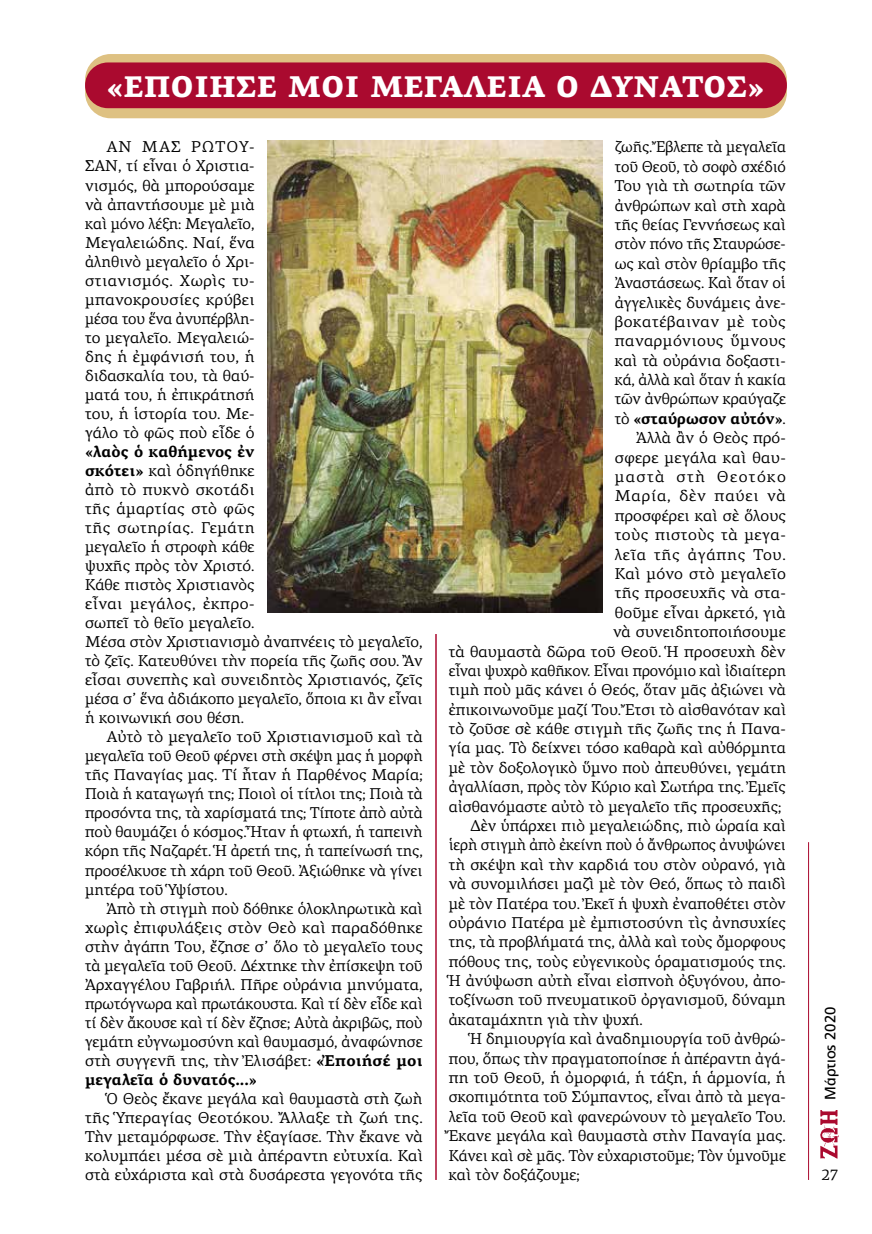
<style>
.page{position:relative;width:872px;height:1234px;background:#fff}
.page>*{position:absolute;margin:0;border:0;box-sizing:border-box;transform-origin:0 0}
.t1{font:900 30px "PF Agora Serif Pro";color:#fff}
.t2{font:15.75px/19px "PF Agora Serif Pro";color:#000;text-align:justify}
.t3{font:700 15.75px "PF Agora Serif Pro";letter-spacing:-.005em;color:#000}
.t4{font:15.75px "PF Agora Serif Pro";letter-spacing:.035em;color:#000}
.t5{font:15.75px "PF Agora Serif Pro";letter-spacing:.03em;color:#000}
.t6{font:15.75px "PF Agora Serif Pro";letter-spacing:.025em;color:#000}
.t7{font:15.75px "PF Agora Serif Pro";letter-spacing:.02em;color:#000}
.t8{font:15.75px "PF Agora Serif Pro";letter-spacing:.04em;color:#000}
.t9{font:15.75px "PF Agora Serif Pro";letter-spacing:.05em;color:#000}
.t10{font:15.75px "PF Agora Serif Pro";letter-spacing:.085em;color:#000}
.t11{font:15px "PF Catalog Poly";color:#000}
.t12{font:15px "PF Agora Serif Pro";color:#000}
.s1{font-weight:700}
.s2{font-weight:400}
</style>
<div class="page">
<hr style="left:808px;top:842px;width:1px;height:337px;background:#aa0a2f">
<img style="left:820px;top:1110px;width:19px;height:48px">
<div style="left:85px;top:54px;width:702px;height:64px;background:#dec182;border-radius:26px"></div>
<hr style="left:435px;top:634px;width:2px;height:545px;background:#aa0a2f">
<div style="left:85px;top:62px;width:702px;height:46px;background:#aa0a2f;border-radius:23px"></div>
<img style="left:268px;top:141px;width:335px;height:471px">
<h1 class="t1" style="left:107px;top:67px;width:659px">«ΕΠΟΙΗΣΕ ΜΟΙ ΜΕΓΑΛΕΙΑ Ο ΔΥΝΑΤΟΣ»</h1>
<p class="t2" style="left:85px;top:137px;width:171px;text-indent:21px">ΑΝ ΜΑΣ ΡΩΤΟΥ-ΣΑΝ, τί εἶναι ὁ Χριστια&shy;νισμός, θὰ μπορούσαμε νὰ ἀπαντήσουμε μὲ μιὰ καὶ μόνο λέξη: Μεγαλεῖο, Μεγαλειώδης. Ναί, ἕνα ἀληθινὸ μεγαλεῖο ὁ Χρι&shy;στιανισμός. Χωρὶς τυ&shy;μπανοκρουσίες κρύβει μέσα του ἕνα ἀνυπέρβλη&shy;το μεγαλεῖο. Μεγαλειώ&shy;δης ἡ ἐμφάνισή του, ἡ διδασκαλία του, τὰ θαύ&shy;ματά του, ἡ ἐπικράτησή του, ἡ ἱστορία του. Με&shy;γάλο τὸ φῶς ποὺ εἶδε ὁ</p>
<p class="t2" style="left:85px;top:442px;width:339px;text-align:left"><span class="s1">«λαὸς ὁ καθήμενος ἐν<br>σκότει»</span> καὶ ὁδηγήθηκε<br>ἀπὸ τὸ πυκνὸ σκοτάδι<br>τῆς ἁμαρτίας στὸ φῶς<br>τῆς σωτηρίας. Γεμάτη<br>μεγαλεῖο ἡ στροφὴ κάθε<br>ψυχῆς πρὸς τὸν Χριστό.<br>Κάθε πιστὸς Χριστιανὸς<br>εἶναι μεγάλος, ἐκπρο-<br>σωπεῖ τὸ θεῖο μεγαλεῖο.<br>Μέσα στὸν Χριστιανισμὸ ἀναπνέεις τὸ μεγαλεῖο, τὸ ζεῖς. Κατευθύνει τὴν πορεία τῆς ζωῆς σου. Ἂν εἶσαι συνεπὴς καὶ συνειδητὸς Χριστιανός, ζεῖς μέσα σ’ ἕνα ἀδιάκοπο μεγαλεῖο, ὅποια κι ἂν εἶναι ἡ κοινωνική σου θέση.</p>
<p class="t2" style="left:85px;top:727px;width:339px;text-indent:21px">Αὐτὸ τὸ μεγαλεῖο τοῦ Χριστιανισμοῦ καὶ τὰ μεγαλεῖα τοῦ Θεοῦ φέρνει στὴ σκέψη μας ἡ μορφὴ τῆς Παναγίας μας. Τί ἦταν ἡ Παρθένος Μαρία; Ποιὰ ἡ καταγωγή της; Ποιοὶ οἱ τίτλοι της; Ποιὰ τὰ προσόντα της, τὰ χαρίσματά της; Τίποτε ἀπὸ αὐτὰ ποὺ θαυμάζει ὁ κόσμος. Ἦταν ἡ φτωχή, ἡ ταπεινὴ κόρη τῆς Ναζαρέτ. Ἡ ἀρετή της, ἡ ταπείνωσή της, προσέλκυσε τὴ χάρη τοῦ Θεοῦ. Ἀξιώθηκε νὰ γίνει μητέρα τοῦ Ὑψίστου.</p>
<p class="t2" style="left:85px;top:898px;width:339px;text-indent:21px">Ἀπὸ τὴ στιγμὴ ποὺ δόθηκε ὁλοκληρωτικὰ καὶ χωρὶς ἐπιφυλάξεις στὸν Θεὸ καὶ παραδόθηκε στὴν ἀγάπη Του, ἔζησε σ’ ὅλο τὸ μεγαλεῖο τους τὰ μεγαλεῖα τοῦ Θεοῦ. Δέχτηκε τὴν ἐπίσκεψη τοῦ Ἀρχαγγέλου Γαβριήλ. Πῆρε οὐράνια μηνύματα, πρωτόγνωρα καὶ πρωτάκουστα. Καὶ τί δὲν εἶδε καὶ τί δὲν ἄκουσε καὶ τί δὲν ἔζησε; Αὐτὰ ἀκριβῶς, ποὺ γεμάτη εὐγνωμοσύνη καὶ θαυμασμό, ἀναφώνησε στὴ συγγενῆ της, τὴν Ἐλισάβετ: <span class="s1">«Ἐποιήσέ μοι μεγαλεῖα ὁ δυνατός...»</span></p>
<p class="t2" style="left:85px;top:1088px;width:339px;text-indent:21px">Ὁ Θεὸς ἔκανε μεγάλα καὶ θαυμαστὰ στὴ ζωὴ τῆς Ὑπεραγίας Θεοτόκου. Ἄλλαξε τὴ ζωή της.<br>Τὴν μεταμόρφωσε. Τὴν ἐξαγίασε. Τὴν ἔκανε νὰ κολυμπάει μέσα σὲ μιὰ ἀπέραντη εὐτυχία. Καὶ στὰ εὐχάριστα καὶ στὰ δυσάρεστα γεγονότα τῆς</p>
<p class="t2" style="left:615px;top:137px;width:173px">ζωῆς. Ἔβλεπε τὰ μεγαλεῖα</p>
<p class="t2" style="left:615px;top:157px;width:173px">τοῦ Θεοῦ, τὸ σοφὸ σχέδιό</p>
<p class="t2" style="left:615px;top:176px;width:173px">Του γιὰ τὴ σωτηρία τῶν</p>
<p class="t2" style="left:615px;top:196px;width:172px">ἀνθρώπων καὶ στὴ χαρὰ</p>
<p class="t2" style="left:615px;top:215px;width:173px">τῆς θείας Γεννήσεως καὶ</p>
<p class="t2" style="left:615px;top:234px;width:173px">στὸν πόνο τῆς Σταυρώσε-</p>
<p class="t2" style="left:615px;top:254px;width:173px">ως καὶ στὸν θρίαμβο τῆς</p>
<p class="t2" style="left:615px;top:273px;width:173px">Ἀναστάσεως. Καὶ ὅταν οἱ</p>
<p class="t2" style="left:615px;top:292px;width:173px">ἀγγελικὲς δυνάμεις ἀνε-</p>
<p class="t4" style="left:615px;top:312px;width:172px">βοκατέβαιναν μὲ τοὺς</p>
<p class="t5" style="left:615px;top:331px;width:172px">παναρμόνιους ὕμνους</p>
<p class="t2" style="left:615px;top:351px;width:172px">καὶ τὰ οὐράνια δοξαστι-</p>
<p class="t2" style="left:615px;top:370px;width:173px">κά, ἀλλὰ καὶ ὅταν ἡ κακία</p>
<p class="t2" style="left:615px;top:389px;width:173px">τῶν ἀνθρώπων κραύγαζε</p>
<p class="t3" style="left:615px;top:408px;width:173px"><span class="s2">τὸ</span> «σταύρωσον αὐτόν»<span class="s2">.</span></p>
<p class="t2" style="left:636px;top:428px;width:151px">Ἀλλὰ ἂν ὁ Θεὸς πρό-</p>
<p class="t2" style="left:615px;top:447px;width:173px">σφερε μεγάλα καὶ θαυ-</p>
<p class="t10" style="left:615px;top:467px;width:173px">μαστὰ στὴ Θεοτόκο</p>
<p class="t9" style="left:615px;top:486px;width:173px">Μαρία, δὲν παύει νὰ</p>
<p class="t2" style="left:615px;top:506px;width:173px">προσφέρει καὶ σὲ ὅλους</p>
<p class="t6" style="left:615px;top:525px;width:173px">τοὺς πιστοὺς τὰ μεγα-</p>
<p class="t8" style="left:615px;top:544px;width:173px">λεῖα τῆς ἀγάπης Του.</p>
<p class="t7" style="left:615px;top:564px;width:172px">Καὶ μόνο στὸ μεγαλεῖο</p>
<p class="t2" style="left:615px;top:583px;width:173px">τῆς προσευχῆς νὰ στα-</p>
<p class="t2" style="left:615px;top:602px;width:173px">θοῦμε εἶναι ἀρκετό, γιὰ</p>
<p class="t2" style="left:613px;top:622px;width:174px">νὰ συνειδητοποιήσουμε</p>
<p class="t2" style="left:449px;top:641px;width:338px">τὰ θαυμαστὰ δῶρα τοῦ Θεοῦ. Ἡ προσευχὴ δὲν</p>
<p class="t2" style="left:449px;top:661px;width:339px">εἶναι ψυχρὸ καθῆκον. Εἶναι προνόμιο καὶ ἰδιαίτερη</p>
<p class="t2" style="left:449px;top:680px;width:338px">τιμὴ ποὺ μᾶς κάνει ὁ Θεός, ὅταν μᾶς ἀξιώνει νὰ</p>
<p class="t2" style="left:449px;top:699px;width:339px">ἐπικοινωνοῦμε μαζί Του. Ἔτσι τὸ αἰσθανόταν καὶ</p>
<p class="t2" style="left:449px;top:719px;width:338px">τὸ ζοῦσε σὲ κάθε στιγμὴ τῆς ζωῆς της ἡ Πανα-</p>
<p class="t2" style="left:449px;top:738px;width:338px">γία μας. Τὸ δείχνει τόσο καθαρὰ καὶ αὐθόρμητα</p>
<p class="t2" style="left:449px;top:757px;width:339px">μὲ τὸν δοξολογικὸ ὕμνο ποὺ ἀπευθύνει, γεμάτη</p>
<p class="t2" style="left:449px;top:777px;width:338px">ἀγαλλίαση, πρὸς τὸν Κύριο καὶ Σωτήρα της. Ἐμεῖς</p>
<p class="t2" style="left:449px;top:796px;width:334px">αἰσθανόμαστε αὐτὸ τὸ μεγαλεῖο τῆς προσευχῆς;</p>
<p class="t2" style="left:470px;top:816px;width:317px">Δὲν ὑπάρχει πιὸ μεγαλειώδης, πιὸ ὡραία καὶ</p>
<p class="t2" style="left:449px;top:835px;width:338px">ἱερὴ στιγμὴ ἀπὸ ἐκείνη ποὺ ὁ ἄνθρωπος ἀνυψώνει</p>
<p class="t2" style="left:449px;top:854px;width:338px">τὴ σκέψη καὶ τὴν καρδιά του στὸν οὐρανό, γιὰ</p>
<p class="t2" style="left:449px;top:874px;width:339px">νὰ συνομιλήσει μαζὶ μὲ τὸν Θεό, ὅπως τὸ παιδὶ</p>
<p class="t2" style="left:449px;top:893px;width:338px">μὲ τὸν Πατέρα του. Ἐκεῖ ἡ ψυχὴ ἐναποθέτει στὸν</p>
<p class="t2" style="left:449px;top:912px;width:339px">οὐράνιο Πατέρα μὲ ἐμπιστοσύνη τὶς ἀνησυχίες</p>
<p class="t2" style="left:449px;top:932px;width:338px">της, τὰ προβλήματά της, ἀλλὰ καὶ τοὺς ὄμορφους</p>
<p class="t2" style="left:449px;top:951px;width:338px">πόθους της, τοὺς εὐγενικοὺς ὁραματισμούς της.</p>
<p class="t2" style="left:449px;top:971px;width:338px">Ἡ ἀνύψωση αὐτὴ εἶναι εἰσπνοὴ ὀξυγόνου, ἀπο-</p>
<p class="t2" style="left:449px;top:990px;width:338px">τοξίνωση τοῦ πνευματικοῦ ὀργανισμοῦ, δύναμη</p>
<p class="t2" style="left:449px;top:1009px;width:195px">ἀκαταμάχητη γιὰ τὴν ψυχή.</p>
<p class="t2" style="left:470px;top:1029px;width:317px">Ἡ δημιουργία καὶ ἀναδημιουργία τοῦ ἀνθρώ-</p>
<p class="t2" style="left:449px;top:1048px;width:338px">που, ὅπως τὴν πραγματοποίησε ἡ ἀπέραντη ἀγά-</p>
<p class="t2" style="left:449px;top:1067px;width:338px">πη τοῦ Θεοῦ, ἡ ὀμορφιά, ἡ τάξη, ἡ ἁρμονία, ἡ</p>
<p class="t2" style="left:449px;top:1087px;width:338px">σκοπιμότητα τοῦ Σύμπαντος, εἶναι ἀπὸ τὰ μεγα-</p>
<p class="t2" style="left:449px;top:1106px;width:338px">λεῖα τοῦ Θεοῦ καὶ φανερώνουν τὸ μεγαλεῖο Του.</p>
<p class="t2" style="left:449px;top:1125px;width:338px">Ἔκανε μεγάλα καὶ θαυμαστὰ στὴν Παναγία μας.</p>
<p class="t2" style="left:449px;top:1145px;width:339px">Κάνει καὶ σὲ μᾶς. Τὸν εὐχαριστοῦμε; Τὸν ὑμνοῦμε</p>
<p class="t2" style="left:449px;top:1164px;width:133px">καὶ τὸν δοξάζουμε;</p>
<p class="t11" style="left:821px;top:1099px;width:95px;rotate:-90deg">Μάρτιος 2020</p>
<p class="t12" style="left:821px;top:1165px;width:18px">27</p>
</div>
